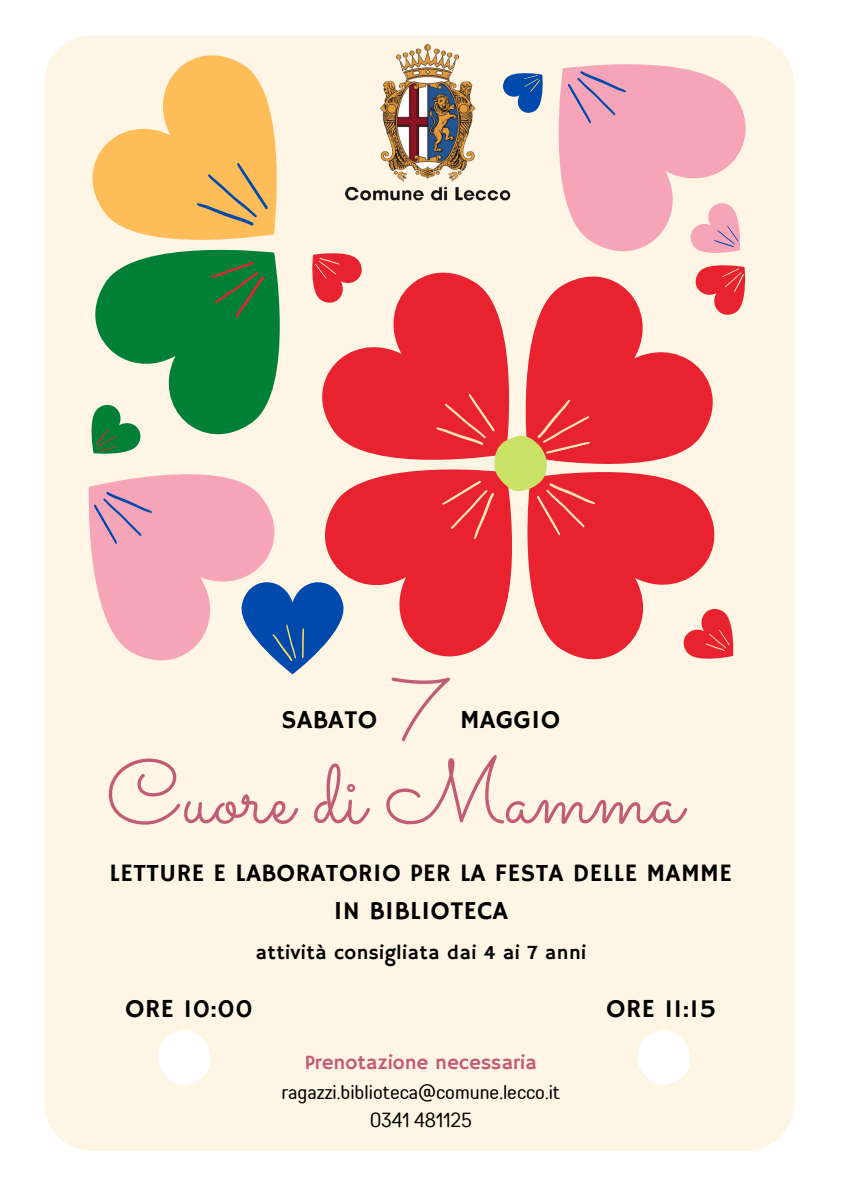
<style>
.page{position:relative;width:842px;height:1191px;background:#fff}
.page>*{position:absolute;margin:0;border:0;box-sizing:border-box;transform-origin:0 0}
.t1{font:90.3px "Sacramento";color:#c25c75}
.t2{font:26px "Hammersmith One";letter-spacing:.02em;color:#000}
.t3{font:25.9px "Hammersmith One";letter-spacing:.02em;color:#000}
.t4{font:25px "Hammersmith One";letter-spacing:.02em;color:#000}
.t5{font:condensed 20.3px "TT Rounds Neue";color:#000}
.t6{font:20.3px "Hammersmith One";color:#c25c75}
.t7{font:20px "Hammersmith One";letter-spacing:.02em;color:#000}
</style>
<div class="page">
<div style="left:44px;top:35px;width:750px;height:1115px;background:#fff5e5;border-radius:48px"></div>
<svg style="left:588px;top:540px;width:126px;height:120px;fill:#e8232f"></svg>
<svg style="left:325px;top:536px;width:263px;height:123px;fill:#e8232f"></svg>
<svg style="left:325px;top:272px;width:126px;height:264px;fill:#e8232f"></svg>
<svg style="left:451px;top:273px;width:264px;height:267px;fill:#e8232f"></svg>
<svg style="left:483px;top:35px;width:299px;height:256px"></svg>
<svg style="left:95px;top:313px;width:260px;height:160px"></svg>
<svg style="left:54px;top:35px;width:297px;height:280px"></svg>
<svg style="left:91px;top:400px;width:222px;height:275px;fill:#f6a5b8"></svg>
<img style="left:331px;top:35px;width:193px;height:177px">
<svg style="left:564px;top:56px;width:70px;height:73px;background:#e6a9bd"></svg>
<svg style="left:495px;top:57px;width:63px;height:64px"></svg>
<svg style="left:680px;top:193px;width:85px;height:132px"></svg>
<svg style="left:292px;top:233px;width:80px;height:80px"></svg>
<svg style="left:186px;top:156px;width:86px;height:89px;background:#eeb968"></svg>
<svg style="left:206px;top:259px;width:68px;height:64px;background:#117836"></svg>
<svg style="left:237px;top:574px;width:111px;height:100px"></svg>
<svg style="left:88px;top:394px;width:72px;height:155px"></svg>
<svg style="left:673px;top:598px;width:61px;height:62px"></svg>
<svg style="left:427px;top:388px;width:176px;height:159px;background:#e9534e"></svg>
<svg style="left:158px;top:1030px;width:53px;height:54px"></svg>
<svg style="left:638px;top:1030px;width:52px;height:54px"></svg>
<p class="t2" style="left:282px;top:705px;width:97px">SABATO</p>
<p class="t1" style="left:392px;top:655px;width:60px">7</p>
<p class="t2" style="left:460px;top:705px;width:102px">MAGGIO</p>
<p class="t1" style="left:106px;top:738px;width:578px">Cuore di Mamma</p>
<p class="t4" style="left:110px;top:858px;width:624px">LETTURE E LABORATORIO PER LA FESTA DELLE MAMME</p>
<p class="t3" style="left:334px;top:895px;width:176px">IN BIBLIOTECA</p>
<p class="t7" style="left:256px;top:940px;width:332px">attività consigliata dai 4 ai 7 anni</p>
<p class="t2" style="left:125px;top:993px;width:129px">ORE 10:00</p>
<p class="t2" style="left:606px;top:993px;width:112px">ORE 11:15</p>
<p class="t6" style="left:305px;top:1050px;width:234px">Prenotazione necessaria</p>
<p class="t5" style="left:281px;top:1078px;width:280px">ragazzi.biblioteca@comune.lecco.it</p>
<p class="t5" style="left:370px;top:1106px;width:104px">0341 481125</p>
</div>
